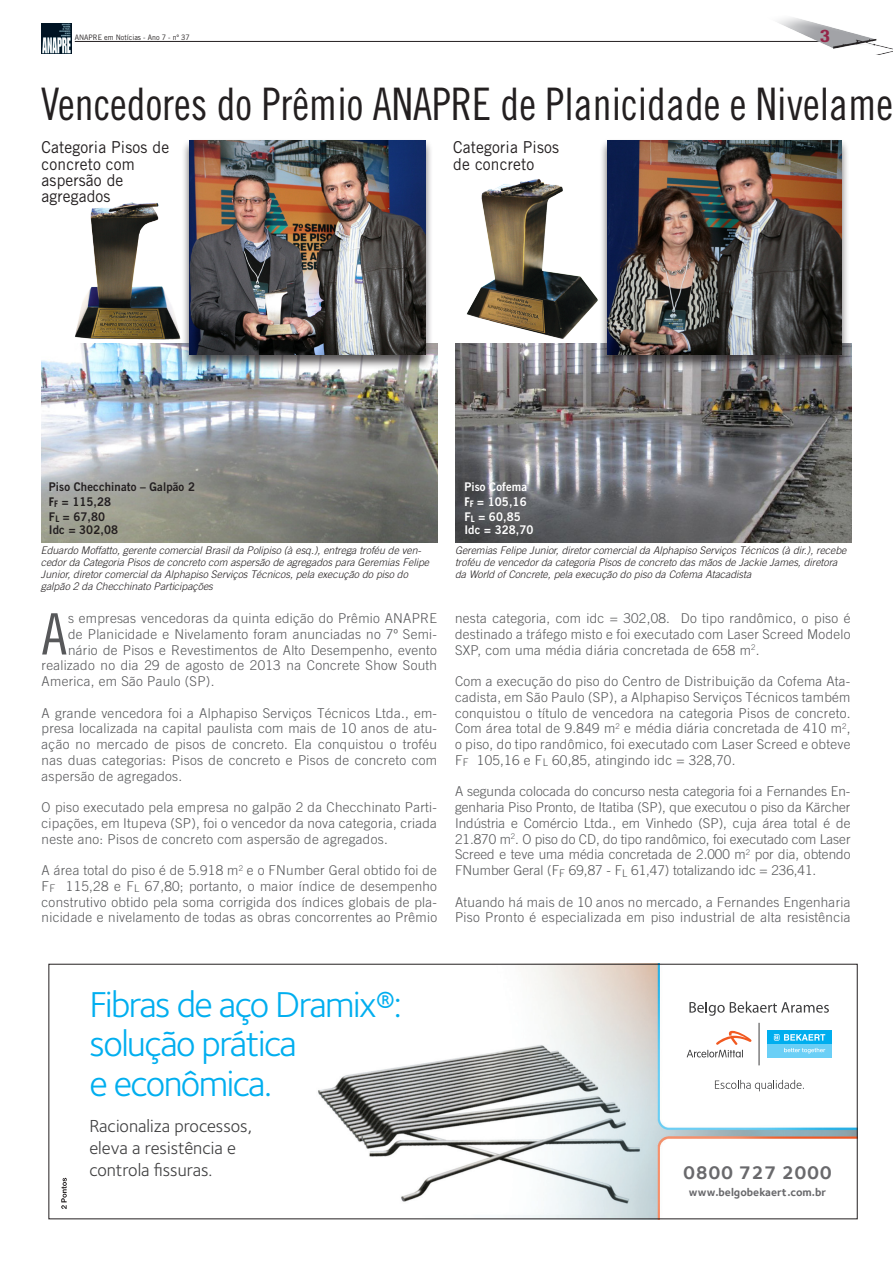
<style>
.page{position:relative;width:893px;height:1263px;background:#fff}
.page>*{position:absolute;margin:0;border:0;box-sizing:border-box;transform-origin:0 0}
.t1{font:57.15px "Trade Gothic Cond Eighteen";color:#57585a}
.t2{font:44.85px "Trade Gothic Cond Eighteen";color:#231f20;scale:.95 1}
.t3{font:37.2px/39px "Foundry Sterling";letter-spacing:-.04em;color:#00aeef}
.t4{font:700 18.75px "Foundry Sterling";letter-spacing:.03em;color:#69696c}
.t5{font:18px/21.6px "Foundry Sterling";color:#3e3e3f}
.t6{font:16.8px "Trade Gothic Bold Cond Twenty";color:#952649;scale:1.5 1}
.t7{font:16.5px/16.5px "Trade Gothic";letter-spacing:.01em;color:#231f20;scale:.95 1}
.Normal__Web{font:300 13.5px/15.8px "Trade Gothic";letter-spacing:.02em;color:#57585a;text-align:justify}
.t8{font:12px "Trade Gothic Bold Two";letter-spacing:.01em;color:#231f20;scale:.95 1}
.t9{font:12px "Trade Gothic Bold Two";letter-spacing:.01em;color:#fff;scale:.95 1}
.t10{font:700 11.25px "Foundry Sterling";color:#69696c}
.t11{font:italic 300 10.5px/12px "Trade Gothic";color:#231f20}
.t12{font:7.5px "Trade Gothic";color:#231f20;scale:.95 1}
.s1{font-family:"Trade Gothic";font-weight:700}
</style>
<div class="page">
<img style="left:455px;top:343px;width:397px;height:199px">
<div style="left:599px;top:138px;width:251px;height:232px;background:#231f20;opacity:.75"></div>
<img style="left:608px;top:140px;width:233px;height:215px">
<img style="left:466px;top:175px;width:138px;height:164px">
<hr style="left:75px;top:41px;width:757px;height:1px;background:#231f20">
<img style="left:742px;top:17px;width:107px;height:32px">
<img style="left:42px;top:24px;width:29px;height:29px">
<img style="left:849px;top:32px;width:44px;height:23px">
<img style="left:318px;top:966px;width:538px;height:251px">
<svg style="left:61px;top:1178px;width:6px;height:31px"></svg>
<svg style="left:687px;top:1031px;width:64px;height:26px"></svg>
<hr style="left:759px;top:1023px;width:1px;height:42px;background:#3e3e3f">
<div style="left:767px;top:1031px;width:65px;height:13px;background:#00aeef"></div>
<div style="left:767px;top:1044px;width:65px;height:13px;background:#6bcff6"></div>
<svg style="left:774px;top:1034px;width:51px;height:6px"></svg>
<svg style="left:784px;top:1048px;width:41px;height:5px"></svg>
<svg style="left:689px;top:1001px;width:140px;height:15px"></svg>
<svg style="left:715px;top:1080px;width:89px;height:11px"></svg>
<img style="left:42px;top:343px;width:395px;height:199px">
<div style="left:181px;top:138px;width:253px;height:232px;background:#231f20;opacity:.75"></div>
<img style="left:190px;top:140px;width:235px;height:215px">
<img style="left:75px;top:199px;width:110px;height:144px">
<p class="t12" style="left:75px;top:33px;width:122px">ANAPRE em Notícias - Ano 7 - nº 37</p>
<p class="t6" style="left:820px;top:25px;width:9px">3</p>
<p class="t2" style="left:41px;top:78px;width:899px">Vencedores do Prêmio ANAPRE de Planicidade e Nivelame</p>
<p class="t7" style="left:42px;top:139px;width:136px">Categoria Pisos de concreto com aspersão de agregados</p>
<p class="t7" style="left:453px;top:139px;width:113px">Categoria Pisos de concreto</p>
<p class="t8" style="left:49px;top:479px;width:155px">Piso Checchinato – Galpão 2</p>
<p class="t8" style="left:49px;top:494px;width:67px"><span class="s1">F</span><sub>F</sub> = 115,28</p>
<p class="t8" style="left:49px;top:509px;width:61px">F<sub>L</sub> = 67,80</p>
<p class="t8" style="left:49px;top:522px;width:74px">Idc = 302,08</p>
<p class="t9" style="left:464px;top:479px;width:68px">Piso Cofema</p>
<p class="t9" style="left:464px;top:494px;width:67px"><span class="s1">F</span><sub>F</sub> = 105,16</p>
<p class="t9" style="left:464px;top:509px;width:61px">F<sub>L</sub> = 60,85</p>
<p class="t9" style="left:464px;top:522px;width:74px">Idc = 328,70</p>
<p class="t11" style="left:41px;top:544px;width:390px">Eduardo Moffatto, gerente comercial Brasil da Polipiso (à esq.), entrega troféu de ven&shy;cedor da Categoria Pisos de concreto com aspersão de agregados para Geremias Felipe Junior, diretor comercial da Alphapiso Serviços Técnicos, pela execução do piso do galpão 2 da Checchinato Participações</p>
<p class="t11" style="left:455px;top:544px;width:393px">Geremias Felipe Junior, diretor comercial da Alphapiso Serviços Técnicos (à dir.), recebe troféu de vencedor da categoria Pisos de concreto das mãos de Jackie James, diretora da World of Concrete, pela execução do piso da Cofema Atacadista</p>
<p class="t1" style="left:42px;top:600px;width:27px">A</p>
<p class="Normal__Web" style="left:68px;top:610px;width:370px">s empresas vencedoras da quinta edição do Prêmio ANAPRE</p>
<p class="Normal__Web" style="left:68px;top:626px;width:370px">de Planicidade e Nivelamento foram anunciadas no 7º Semi-</p>
<p class="Normal__Web" style="left:68px;top:642px;width:370px">nário de Pisos e Revestimentos de Alto Desempenho, evento</p>
<p class="Normal__Web" style="left:42px;top:657px;width:397px">realizado no dia 29 de agosto de 2013 na Concrete Show South</p>
<p class="Normal__Web" style="left:42px;top:673px;width:174px">America, em São Paulo (SP).</p>
<p class="Normal__Web" style="left:42px;top:705px;width:397px">A grande vencedora foi a Alphapiso Serviços Técnicos Ltda., em&shy;presa localizada na capital paulista com mais de 10 anos de atu&shy;ação no mercado de pisos de concreto. Ela conquistou o troféu nas duas categorias: Pisos de concreto e Pisos de concreto com aspersão de agregados.</p>
<p class="Normal__Web" style="left:42px;top:799px;width:397px">O piso executado pela empresa no galpão 2 da Checchinato Parti&shy;cipações, em Itupeva (SP), foi o vencedor da nova categoria, criada neste ano: Pisos de concreto com aspersão de agregados.</p>
<p class="Normal__Web" style="left:42px;top:862px;width:397px">A área total do piso é de 5.918 m<sup>2</sup> e o FNumber Geral obtido foi de F<sub>F</sub> 115,28 e F<sub>L</sub> 67,80; portanto, o maior índice de desempenho construtivo obtido pela soma corrigida dos índices globais de pla&shy;nicidade e nivelamento de todas as obras concorrentes ao Prêmio</p>
<p class="Normal__Web" style="left:455px;top:610px;width:397px">nesta categoria, com idc = 302,08. Do tipo randômico, o piso é destinado a tráfego misto e foi executado com Laser Screed Modelo SXP, com uma média diária concretada de 658 m<sup>2</sup>.</p>
<p class="Normal__Web" style="left:455px;top:673px;width:397px">Com a execução do piso do Centro de Distribuição da Cofema Ata&shy;cadista, em São Paulo (SP), a Alphapiso Serviços Técnicos também conquistou o título de vencedora na categoria Pisos de concreto.<br>Com área total de 9.849 m<sup>2</sup> e média diária concretada de 410 m<sup>2</sup>, o piso, do tipo randômico, foi executado com Laser Screed e obteve F<sub>F</sub> 105,16 e F<sub>L</sub> 60,85, atingindo idc = 328,70.</p>
<p class="Normal__Web" style="left:455px;top:783px;width:397px">A segunda colocada do concurso nesta categoria foi a Fernandes En&shy;genharia Piso Pronto, de Itatiba (SP), que executou o piso da Kärcher Indústria e Comércio Ltda., em Vinhedo (SP), cuja área total é de 21.870 m<sup>2</sup>. O piso do CD, do tipo randômico, foi executado com Laser Screed e teve uma média concretada de 2.000 m<sup>2</sup> por dia, obtendo FNumber Geral (F<sub>F</sub> 69,87 - F<sub>L</sub> 61,47) totalizando idc = 236,41.</p>
<p class="Normal__Web" style="left:455px;top:894px;width:397px">Atuando há mais de 10 anos no mercado, a Fernandes Engenharia<br>Piso Pronto é especializada em piso industrial de alta resistência</p>
<p class="t3" style="left:89px;top:984px;width:314px">Fibras de aço Dramix®: solução prática<br>e econômica.</p>
<p class="t5" style="left:89px;top:1115px;width:164px">Racionaliza processos, eleva a resistência e controla fissuras.</p>
<p class="t4" style="left:683px;top:1162px;width:150px">0800 727 2000</p>
<p class="t10" style="left:689px;top:1185px;width:139px">www.belgobekaert.com.br</p>
</div>
